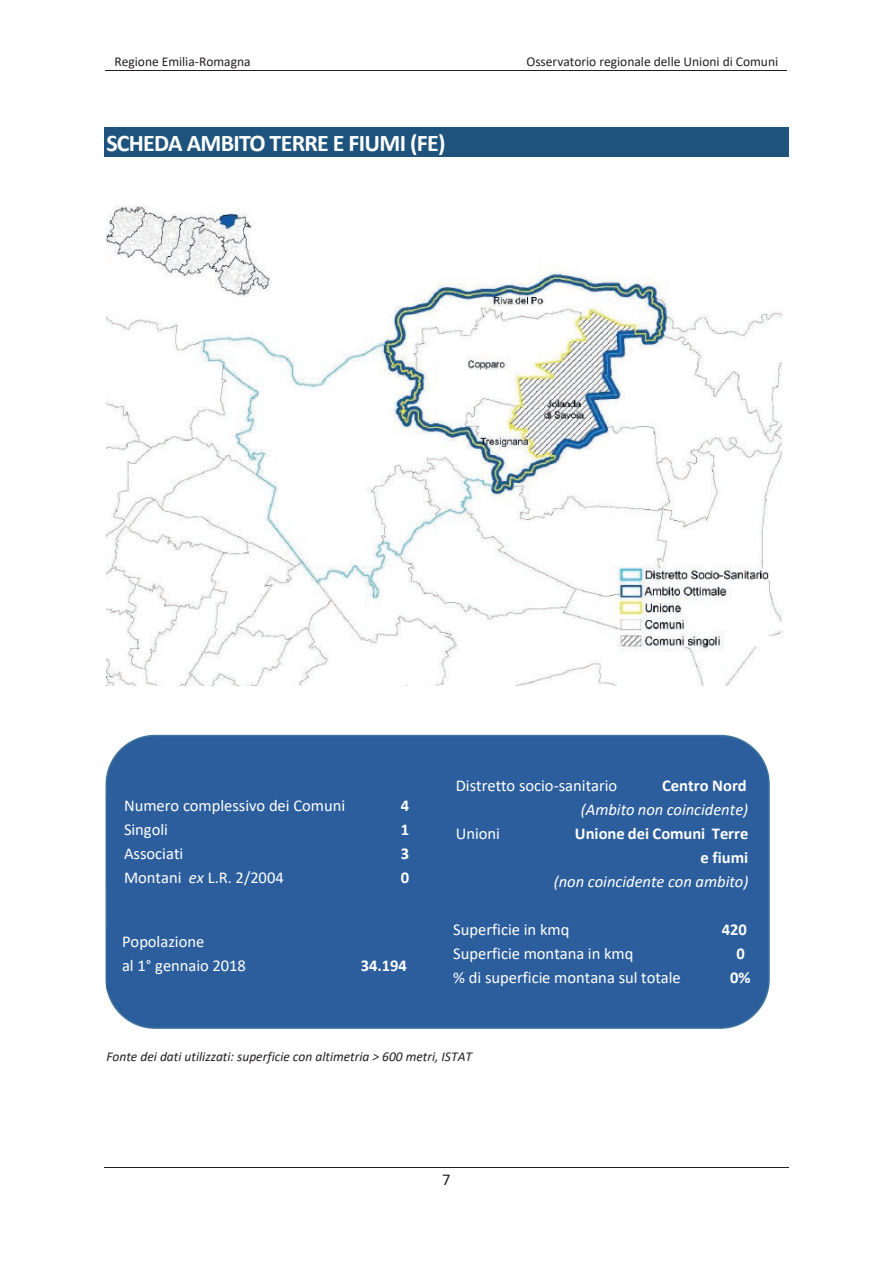
<style>
.page{position:relative;width:893px;height:1263px;background:#fff}
.page>*{position:absolute;margin:0;border:0;box-sizing:border-box;transform-origin:0 0}
.t1{font:700 24px "Calibri";letter-spacing:-.03em;color:#fff}
.t2{font:16.5px/24.2px "Calibri";color:#fff}
.t3{font:700 16.5px/24px "Calibri";letter-spacing:-.005em;color:#fff;text-align:right}
.t4{font:italic 16.5px/24px "Calibri";color:#fff;text-align:right}
.t5{font:16.5px "Calibri";color:#231f20}
.t6{font:13.5px "Calibri";color:#231f20}
.t7{font:italic 13.5px "Calibri";color:#231f20}
.s1{font-style:italic}
.s2{font-weight:700;font-style:normal}
.s3{font-weight:400;font-style:italic}
</style>
<div class="page">
<hr style="left:105px;top:70px;width:342px;height:1px;background:#231f20">
<hr style="left:446px;top:70px;width:341px;height:1px;background:#231f20">
<hr style="left:104px;top:1167px;width:685px;height:1px;background:#231f20">
<div style="left:106px;top:735px;width:663px;height:293px;background:#2c5e9d;border-radius:49px"></div>
<div style="left:106px;top:735px;width:664px;height:294px;border:2px solid #3e749c;border-radius:49px"></div>
<div style="left:104px;top:128px;width:685px;height:29px;background:#1d537c"></div>
<img style="left:106px;top:205px;width:677px;height:481px">
<div style="left:106px;top:779px;width:330px;height:125px;background:#2c5e9d;border-radius:21px"></div>
<div style="left:106px;top:917px;width:330px;height:83px;background:#2c5e9d;border-radius:14px"></div>
<img style="left:106px;top:206px;width:165px;height:90px">
<p class="t6" style="left:114px;top:52px;width:138px">Regione Emilia-Romagna</p>
<p class="t6" style="left:526px;top:52px;width:253px">Osservatorio regionale delle Unioni di Comuni</p>
<p class="t1" style="left:106px;top:126px;width:341px">SCHEDA AMBITO TERRE E FIUMI (FE)</p>
<p class="t2" style="left:124px;top:792px;width:223px">Numero complessivo dei Comuni</p>
<p class="t3" style="left:401px;top:793px;width:10px">4</p>
<p class="t2" style="left:124px;top:817px;width:46px">Singoli</p>
<p class="t3" style="left:401px;top:817px;width:10px">1</p>
<p class="t2" style="left:124px;top:841px;width:61px">Associati</p>
<p class="t3" style="left:401px;top:841px;width:10px">3</p>
<p class="t2" style="left:124px;top:865px;width:161px">Montani <span class="s1">ex</span> L.R. 2/2004</p>
<p class="t3" style="left:401px;top:865px;width:10px">0</p>
<p class="t2" style="left:122px;top:929px;width:126px">Popolazione<br>al 1° gennaio 2018</p>
<p class="t3" style="left:361px;top:953px;width:48px">34.194</p>
<p class="t4" style="left:581px;top:773px;width:169px"><span class="s2">Centro Nord<br></span>(Ambito non coincidente)</p>
<p class="t2" style="left:456px;top:773px;width:163px">Distretto socio-sanitario</p>
<p class="t2" style="left:456px;top:821px;width:46px">Unioni</p>
<p class="t3" style="left:554px;top:822px;width:196px">Unione dei Comuni Terre<br>e fiumi<br><span class="s3">(non coincidente con ambito)</span></p>
<p class="t2" style="left:453px;top:917px;width:118px">Superficie in kmq</p>
<p class="t3" style="left:722px;top:917px;width:27px">420</p>
<p class="t2" style="left:453px;top:941px;width:182px">Superficie montana in kmq</p>
<p class="t3" style="left:737px;top:941px;width:10px">0</p>
<p class="t2" style="left:453px;top:965px;width:229px">% di superficie montana sul totale</p>
<p class="t3" style="left:730px;top:965px;width:22px">0%</p>
<p class="t7" style="left:106px;top:1047px;width:367px">Fonte dei dati utilizzati: superficie con altimetria &gt; 600 metri, ISTAT</p>
<p class="t5" style="left:442px;top:1168px;width:10px">7</p>
</div>
